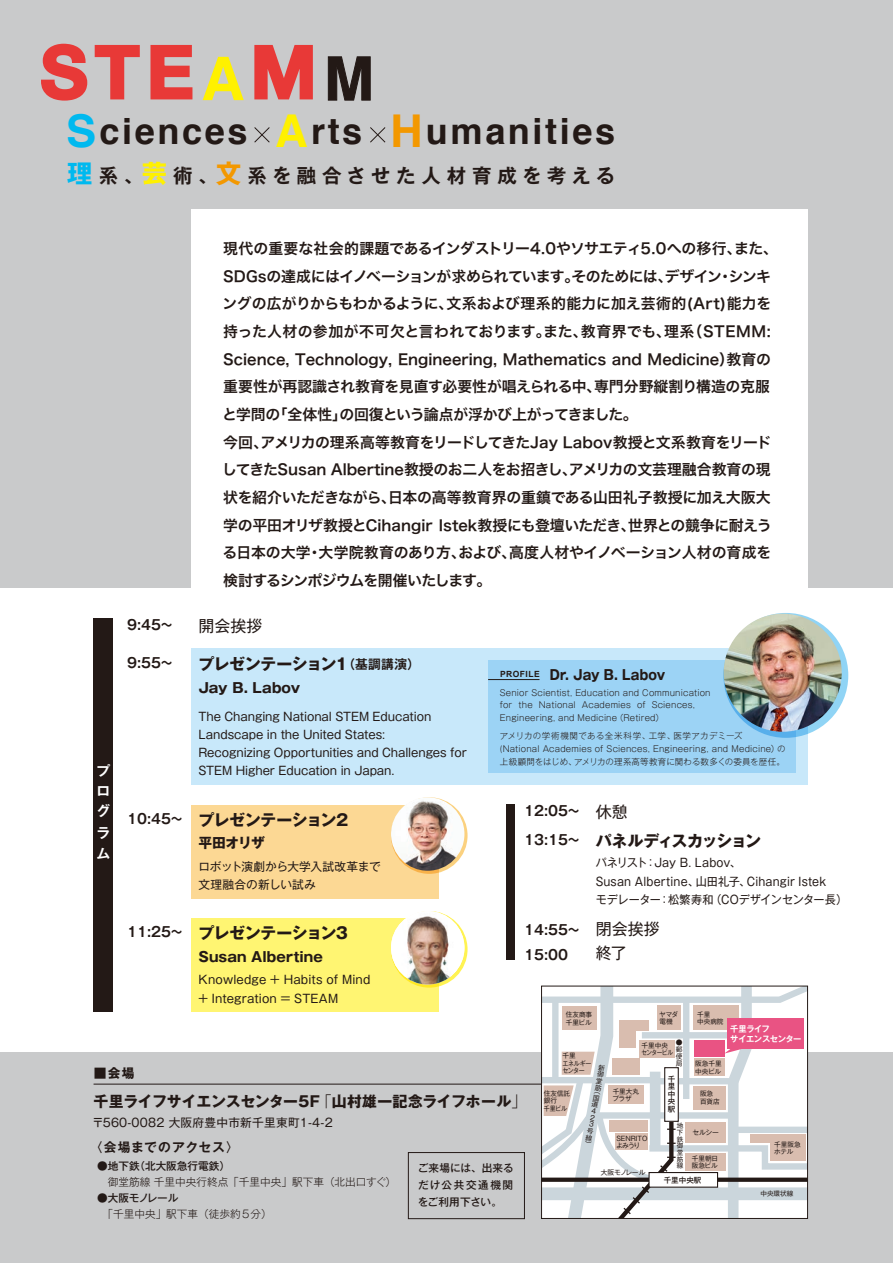
<style>
.page{position:relative;width:893px;height:1263px;background:#fff}
.page>*{position:absolute;margin:0;border:0;box-sizing:border-box;transform-origin:0 0}
.t1{font:700 72.75px "Helvetica Neue";color:#e83937}
.t2{font:700 36.15px "Helvetica";letter-spacing:.07em;color:#231916}
.t3{font:700 19.5px "Gothic MB101 Pro De";letter-spacing:.265em;color:#231916}
.t4{font:700 15.9px "Gothic MB101 Pro";letter-spacing:-.03em;color:#231916}
.t5{font:700 15.9px "Gothic MB101 Pro";letter-spacing:-.05em;color:#231916}
.t6{font:15.9px/24.5px "Gothic MB101 Pro";letter-spacing:.005em;color:#231916}
.t7{font:700 15.9px "Gothic MB101 Pro";letter-spacing:-.075em;color:#231916}
.t8{font:14.85px/27.6px "Hira Kaku Pro W6";letter-spacing:-.01em;color:#231916}
.t9{font:700 14.85px "Gothic MB101 Pro";letter-spacing:-.01em;color:#231916}
.t10{font:700 13.8px/28.7px "Gothic MB101 Pro De";color:#231916;scale:.95 1}
.t11{font:700 13.8px "Gothic MB101 Pro";letter-spacing:.01em;color:#231916}
.t12{font:700 13.8px "Gothic MB101 Pro";letter-spacing:.01em;color:#231916;scale:.9 1}
.t13{font:700 13.8px/20.9px "Gothic MB101 Pro De";color:#fff}
.t14{font:700 12.75px "Gothic MB101 Pro De";letter-spacing:.06em;color:#231916}
.t15{font:700 12.75px "Gothic MB101 Pro";color:#231916}
.t16{font:11.7px/18px "Gothic MB101 Pro";letter-spacing:-.005em;color:#231916}
.t17{font:11.7px/18px "Gothic MB101 Pro";letter-spacing:-.005em;color:#231916;scale:.95 1}
.t18{font:11.7px "Gothic MB101 Pro";letter-spacing:.02em;color:#231916}
.t19{font:300 10.65px "Gothic MB101 Pro";color:#231916}
.t20{font:500 10.65px/17px "Gothic MB101 Pro";color:#231916;text-align:justify}
.t21{font:500 10.65px "Gothic MB101 Pro";letter-spacing:-.02em;color:#231916}
.t22{font:300 8.55px/12.8px "Gothic MB101 Pr 6";letter-spacing:.02em;color:#231916}
.t23{font:700 8.55px "Arial";letter-spacing:.055em;color:#231916}
.t24{font:700 8.25px/9.8px "Gothic MB101 Pro De";letter-spacing:-.045em;color:#fff}
.t25{font:500 7.5px/7.5px "Gothic MB101 Pro";color:#231916;text-align:justify}
.t26{font:6.75px/6.8px "Gothic MB101 Pro";letter-spacing:-.03em;color:#231916;text-align:justify}
.t27{font:6.6px/7.5px "Gothic MB101 Pro";color:#231916}
.t28{font:6.6px/7.5px "Gothic MB101 Pro";letter-spacing:-.055em;color:#231916}
.t29{font:6.6px/7.5px "Gothic MB101 Pro";letter-spacing:-.05em;color:#231916}
.s1{font-family:"Helvetica";font-size:60.15px;color:#fff100}
.s2{font-family:"Helvetica";font-size:60.15px;color:#231916}
.s3{font-size:45.3px;color:#00b9ef}
.s4{font-size:45.3px;color:#fff100}
.s5{font-size:45.3px;color:#f39800}
.s6{font-family:"Gothic MB101 Pro";font-size:25.35px;color:#00b9ef}
.s7{font-family:"Gothic MB101 Pro";font-size:25.35px;color:#fff100}
.s8{font-family:"Gothic MB101 Pro";font-size:25.35px;color:#f39800}
.s9{font-family:"Gothic MB101 Pro De";font-size:12.75px}
.s10{font-weight:300}
.s11{font-family:"Gothic MB101 Pro";font-weight:400}
</style>
<div class="page">
<div style="left:0;top:0;width:893px;height:587px;background:#c9cacb"></div>
<div style="left:0;top:1052px;width:893px;height:211px;background:#c9cacb"></div>
<div style="left:191px;top:209px;width:617px;height:389px;background:#fff"></div>
<svg style="left:41px;top:43px;width:99px;height:58px"></svg>
<svg style="left:150px;top:45px;width:43px;height:55px"></svg>
<svg style="left:254px;top:45px;width:59px;height:55px"></svg>
<svg style="left:328px;top:56px;width:43px;height:45px"></svg>
<svg style="left:254px;top:127px;width:16px;height:16px"></svg>
<svg style="left:370px;top:127px;width:16px;height:16px"></svg>
<div style="left:94px;top:619px;width:19px;height:393px;background:#231916"></div>
<div style="left:506px;top:804px;width:9px;height:156px;background:#231916"></div>
<hr style="left:94px;top:1084px;width:508px;height:1px;background:#231916">
<div style="left:408px;top:1152px;width:117px;height:67px;border:1px solid #231916"></div>
<svg style="left:543px;top:988px;width:263px;height:229px;background:#e2d8d9"></svg>
<div style="left:541px;top:986px;width:267px;height:233px;border:1px solid #231916"></div>
<div style="left:191px;top:649px;width:617px;height:136px;background:#c8e8fa"></div>
<div style="left:191px;top:805px;width:248px;height:93px;background:#fcd894"></div>
<div style="left:191px;top:918px;width:248px;height:94px;background:#fff572"></div>
<svg style="left:391px;top:797px;width:77px;height:77px"></svg>
<img style="left:391px;top:797px;width:73px;height:74px;border-radius:37px">
<svg style="left:391px;top:911px;width:77px;height:76px"></svg>
<img style="left:391px;top:911px;width:73px;height:73px;border-radius:37px">
<div style="left:488px;top:660px;width:307px;height:113px;background:#9cd3f5"></div>
<hr style="left:488px;top:679px;width:51px;height:1px;background:#231916">
<svg style="left:723px;top:613px;width:125px;height:125px"></svg>
<img style="left:724px;top:614px;width:118px;height:118px;border-radius:59px">
<h1 class="t1" style="left:41px;top:15px;width:335px">STE<span class="s1">A</span>M<span class="s2">M</span></h1>
<h2 class="t2" style="left:66px;top:102px;width:550px"><span class="s3">S</span>ciences <span class="s4">A</span>rts <span class="s5">H</span>umanities</h2>
<h3 class="t3" style="left:67px;top:159px;width:550px"><span class="s6">理</span>系、<span class="s7">芸</span>術、<span class="s8">文</span>系を融合させた人材育成を考える</h3>
<p class="t13" style="left:96px;top:758px;width:15px">プログラム</p>
<p class="t10" style="left:127px;top:609px;width:50px">9:45～</p>
<p class="t10" style="left:127px;top:647px;width:50px">9:55～</p>
<p class="t10" style="left:127px;top:802px;width:61px">10:45～</p>
<p class="t10" style="left:127px;top:916px;width:61px">11:25～</p>
<p class="t8" style="left:222px;top:234px;width:558px">現代の重要な社会的課題であるインダストリー4.0やソサエティ5.0への移行、また、SDGsの達成にはイノベーションが求められています。そのためには、デザイン・シンキングの広がりからもわかるように、文系および理系的能力に加え芸術的(Art)能力を持った人材の参加が不可欠と言われております。また、教育界でも、理系（STEMM:<br>Science, Technology, Engineering, Mathematics and Medicine）教育の重要性が再認識され教育を見直す必要性が唱えられる中、専門分野縦割り構造の克服と学問の｢全体性｣の回復という論点が浮かび上がってきました。<br>今回、アメリカの理系高等教育をリードしてきたJay Labov教授と文系教育をリードしてきたSusan Albertine教授のお二人をお招きし、アメリカの文芸理融合教育の現状を紹介いただきながら、日本の高等教育界の重鎮である山田礼子教授に加え大阪大学の平田オリザ教授とCihangir Istek教授にも登壇いただき、世界との競争に耐えうる日本の大学・大学院教育のあり方、および、高度人材やイノベーション人材の育成を検討するシンポジウムを開催いたします。</p>
<p class="t6" style="left:198px;top:611px;width:66px">開会挨拶</p>
<p class="t5" style="left:198px;top:651px;width:223px">プレゼンテーション1<span class="s9">（基調講演）</span></p>
<p class="t11" style="left:198px;top:676px;width:103px">Jay B. Labov</p>
<p class="t16" style="left:198px;top:706px;width:270px">The Changing National STEM Education Landscape in the United States:<br>Recognizing Opportunities and Challenges for STEM Higher Education in Japan.</p>
<p class="t4" style="left:198px;top:806px;width:151px">プレゼンテーション2</p>
<p class="t11" style="left:198px;top:831px;width:68px">平田オリザ</p>
<p class="t16" style="left:198px;top:855px;width:196px">ロボット演劇から大学入試改革まで　文理融合の新しい試み</p>
<p class="t4" style="left:198px;top:920px;width:151px">プレゼンテーション3</p>
<p class="t11" style="left:198px;top:945px;width:126px">Susan Albertine</p>
<p class="t16" style="left:198px;top:969px;width:174px">Knowledge + Habits of Mind + Integration = STEAM</p>
<p class="t12" style="left:550px;top:663px;width:130px">Dr. Jay B. Labov</p>
<p class="t22" style="left:500px;top:685px;width:212px">Senior Scientist, Education and Communication for the National Academies of Sciences,<br>Engineering, and Medicine（Retired）</p>
<p class="t22" style="left:500px;top:729px;width:287px">アメリカの学術機関である全米科学、工学、医学アカデミーズ<br>(National Academies of Sciences, Engineering, and Medicine）の上級顧問をはじめ、アメリカの理系高等教育に関わる数多くの委員を歴任。</p>
<p class="t23" style="left:500px;top:669px;width:41px">PROFILE</p>
<p class="t10" style="left:524px;top:795px;width:61px">12:05～<br>13:15～</p>
<p class="t10" style="left:524px;top:916px;width:61px;line-height:24.5px">14:55～<br>15:00</p>
<p class="t6" style="left:596px;top:797px;width:34px">休憩</p>
<p class="t7" style="left:596px;top:827px;width:167px">パネルディスカッション</p>
<p class="t17" style="left:596px;top:852px;width:266px">パネリスト：Jay B. Labov、<br>Susan Albertine、山田礼子、Cihangir Istek<br>モデレーター：松繁寿和（COデザインセンター長）</p>
<p class="t6" style="left:596px;top:914px;width:66px">閉会挨拶終了</p>
<p class="t15" style="left:94px;top:1063px;width:42px">■会場</p>
<p class="t9" style="left:94px;top:1089px;width:434px">千里ライフサイエンスセンター5F<span class="s10">「</span>山村雄一記念ライフホール<span class="s10">」</span></p>
<p class="t18" style="left:92px;top:1112px;width:242px">〒560-0082 大阪府豊中市新千里東町1-4-2</p>
<p class="t20" style="left:97px;top:1156px;width:134px">●地下鉄（北大阪急行電鉄）</p>
<p class="t19" style="left:97px;top:1173px;width:300px">　御堂筋線 千里中央行終点「千里中央」駅下車（北出口すぐ）</p>
<p class="t21" style="left:97px;top:1189px;width:83px">●大阪モノレール</p>
<p class="t19" style="left:103px;top:1205px;width:171px">「千里中央」駅下車（徒歩約5分）</p>
<p class="t14" style="left:90px;top:1136px;width:151px"><span class="s11">〈</span>会場までのアクセス<span class="s11">〉</span></p>
<p class="t20" style="left:418px;top:1158px;width:97px">ご来場には、出来るだけ公共交通機関をご利用下さい。</p>
<p class="t27" style="left:659px;top:1009px;width:20px">ヤマダ電機</p>
<p class="t27" style="left:697px;top:1009px;width:28px">千里<br>中央病院</p>
<p class="t27" style="left:566px;top:1010px;width:28px">住友商事千里ビル</p>
<p class="t24" style="left:730px;top:1023px;width:73px">千里ライフ<br>サイエンスセンター</p>
<p class="t26" style="left:676px;top:1038px;width:8px">●郵便局</p>
<p class="t29" style="left:641px;top:1040px;width:33px">千里中央センタービル</p>
<p class="t28" style="left:562px;top:1051px;width:30px">千里<br>エネルギーセンター</p>
<p class="t27" style="left:695px;top:1059px;width:28px">阪急千里中央ビル</p>
<p class="t26" style="left:599px;top:1063px;width:5px;rotate:10deg">新御堂筋</p>
<p class="t26" style="left:595px;top:1086px;width:6px;text-align:left;rotate:10deg">（国道<br>4<br>2<br>3号線）</p>
<p class="t25" style="left:668px;top:1074px;width:9px">千里中央駅</p>
<p class="t27" style="left:612px;top:1086px;width:28px">千里大丸プラザ</p>
<p class="t27" style="left:700px;top:1089px;width:21px">阪急百貨店</p>
<p class="t27" style="left:544px;top:1089px;width:28px">住友信託銀行<br>千里ビル</p>
<p class="t27" style="left:677px;top:1122px;width:8px;line-height:6.6px;text-align:justify">地下鉄御堂筋線</p>
<p class="t26" style="left:692px;top:1128px;width:28px">セルシー</p>
<p class="t27" style="left:692px;top:1153px;width:28px">千里朝日阪急ビル</p>
<p class="t27" style="left:616px;top:1133px;width:33px">SENRITOよみうり</p>
<p class="t27" style="left:774px;top:1139px;width:28px">千里阪急ホテル</p>
<p class="t26" style="left:601px;top:1168px;width:46px">大阪モノレール</p>
<p class="t25" style="left:664px;top:1175px;width:39px">千里中央駅</p>
<p class="t27" style="left:760px;top:1188px;width:35px">中央環状線</p>
</div>
